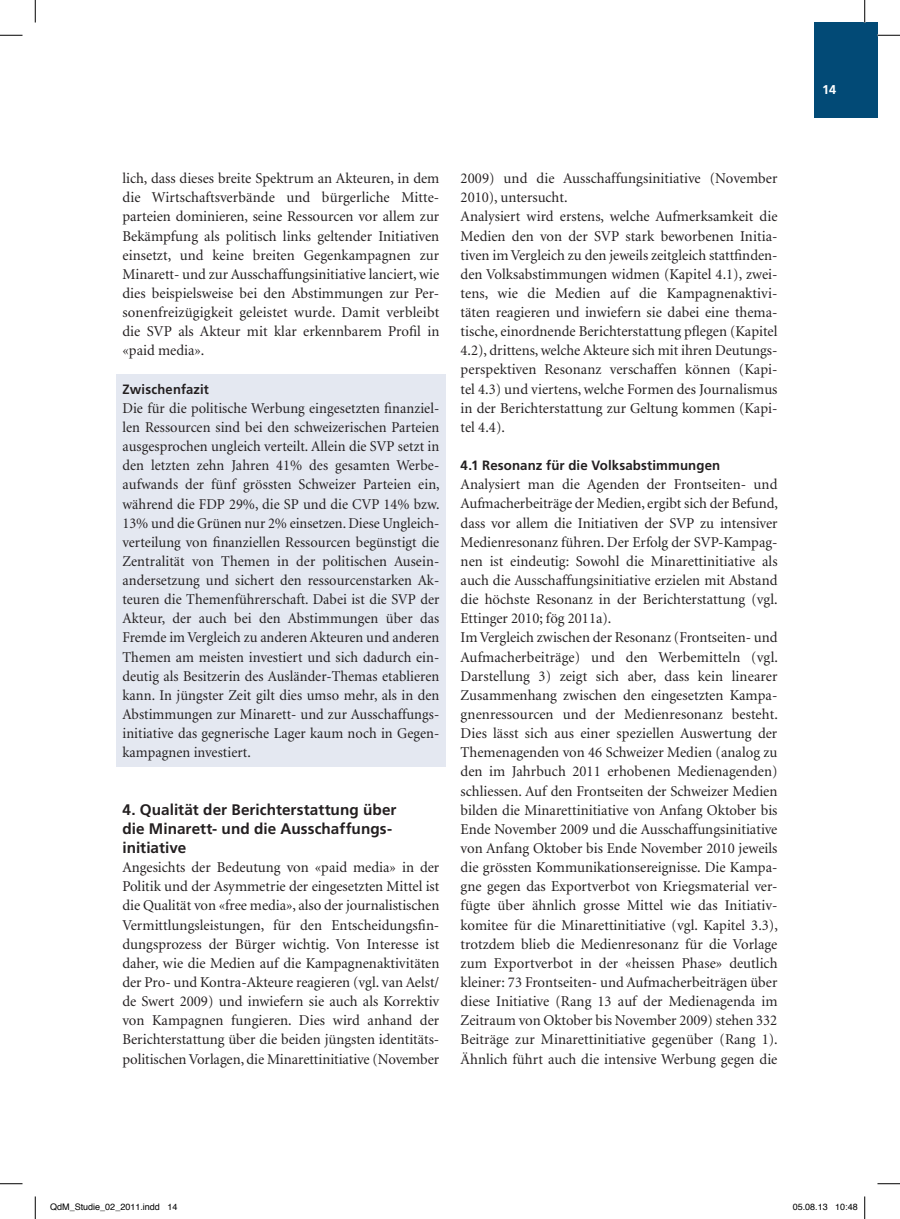
<style>
.page{position:relative;width:900px;height:1219px;background:#fff}
.page>*{position:absolute;margin:0;border:0;box-sizing:border-box;transform-origin:0 0}
.t1{font:700 15.3px/19.2px "Frutiger LT Std";letter-spacing:.005em;color:#231f20}
.t2{font:15px/19.2px "Minion";color:#231f20;text-align:justify}
.t3{font:15px/19.2px "Minion";color:#231f20;scale:.96 1}
.t4{font:700 13.5px "Frutiger LT Std";letter-spacing:.01em;color:#231f20}
.t5{font:700 13.5px "Frutiger LT Std";letter-spacing:.01em;color:#231f20;scale:.96 1}
.t6{font:700 12.75px "Frutiger LT Std";color:#fff}
.t7{font:9px "Helvetica";color:#000}
</style>
<div class="page">
<div style="left:813px;top:22px;width:64px;height:96px;background:#024a76"></div>
<div style="left:116px;top:374px;width:330px;height:393px;background:#e4e8f1"></div>
<svg style="left:0;top:35px;width:22px;height:1px"></svg>
<svg style="left:877px;top:35px;width:23px;height:1px"></svg>
<svg style="left:0;top:1183px;width:22px;height:1px"></svg>
<svg style="left:877px;top:1183px;width:23px;height:1px"></svg>
<svg style="left:35px;top:0;width:1px;height:22px"></svg>
<svg style="left:35px;top:1196px;width:1px;height:23px"></svg>
<svg style="left:864px;top:0;width:1px;height:22px"></svg>
<svg style="left:864px;top:1196px;width:1px;height:23px"></svg>
<p class="t2" style="left:122px;top:169px;width:318px">lich, dass dieses breite Spektrum an Akteuren, in dem die Wirtschaftsverbände und bürgerliche Mitte&shy;parteien dominieren, seine Ressourcen vor allem zur Bekämpfung als politisch links geltender Initiativen einsetzt, und keine breiten Gegenkampagnen zur Minarett- und zur Ausschaffungsinitiative lanciert, wie dies beispielsweise bei den Abstimmungen zur Per&shy;sonenfreizügigkeit geleistet wurde. Damit verbleibt die SVP als Akteur mit klar erkennbarem Profil in «paid media».</p>
<p class="t5" style="left:122px;top:381px;width:92px">Zwischenfazit</p>
<p class="t3" style="left:122px;top:399px;width:332px">Die für die politische Werbung eingesetzten finanziel&shy;len Ressourcen sind bei den schweizerischen Parteien ausgesprochen ungleich verteilt. Allein die SVP setzt in den letzten zehn Jahren 41% des gesamten Werbe&shy;aufwands der fünf grössten Schweizer Parteien ein, während die FDP 29%, die SP und die CVP 14% bzw.<br>13% und die Grünen nur 2% einsetzen. Diese Ungleich&shy;verteilung von finanziellen Ressourcen begünstigt die Zentralität von Themen in der politischen Ausein&shy;andersetzung und sichert den ressourcenstarken Ak&shy;teuren die Themenführerschaft. Dabei ist die SVP der Akteur, der auch bei den Abstimmungen über das Fremde im Vergleich zu anderen Akteuren und anderen Themen am meisten investiert und sich dadurch ein&shy;deutig als Besitzerin des Ausländer-Themas etablieren kann. In jüngster Zeit gilt dies umso mehr, als in den Abstimmungen zur Minarett- und zur Ausschaffungs&shy;initiative das gegnerische Lager kaum noch in Gegen&shy;kampagnen investiert.</p>
<p class="t1" style="left:122px;top:800px;width:275px">4. Qualität der Berichterstattung über die Minarett- und die Ausschaffungs&shy;initiative</p>
<p class="t2" style="left:122px;top:858px;width:318px">Angesichts der Bedeutung von «paid media» in der Politik und der Asymmetrie der eingesetzten Mittel ist die Qualität von «free media», also der journalistischen Vermittlungsleistungen, für den Entscheidungsfin&shy;dungsprozess der Bürger wichtig. Von Interesse ist daher, wie die Medien auf die Kampagnenaktivitäten der Pro- und Kontra-Akteure reagieren (vgl. van Aelst/ de Swert 2009) und inwiefern sie auch als Korrektiv von Kampagnen fungieren. Dies wird anhand der Berichterstattung über die beiden jüngsten identitäts&shy;politischen Vorlagen, die Minarettinitiative (November</p>
<p class="t2" style="left:460px;top:169px;width:318px;text-align:left">2009) und die Ausschaffungsinitiative (November 2010), untersucht.<br>Analysiert wird erstens, welche Aufmerksamkeit die Medien den von der SVP stark beworbenen Initia&shy;tiven im Vergleich zu den jeweils zeitgleich stattfinden&shy;den Volksabstimmungen widmen (Kapitel 4.1), zwei&shy;tens, wie die Medien auf die Kampagnenaktivi&shy;täten reagieren und inwiefern sie dabei eine thema&shy;tische, einordnende Berichterstattung pflegen (Kapitel 4.2), drittens, welche Akteure sich mit ihren Deutungs&shy;perspektiven Resonanz verschaffen können (Kapi&shy;tel 4.3) und viertens, welche Formen des Journalismus in der Berichterstattung zur Geltung kommen (Kapi&shy;tel 4.4).</p>
<p class="t4" style="left:460px;top:457px;width:261px">4.1 Resonanz für die Volksabstimmungen</p>
<p class="t2" style="left:460px;top:475px;width:319px;text-align:left">Analysiert man die Agenden der Frontseiten- und Aufmacherbeiträge der Medien, ergibt sich der Befund, dass vor allem die Initiativen der SVP zu intensiver Medienresonanz führen. Der Erfolg der SVP-Kampag&shy;nen ist eindeutig: Sowohl die Minarettinitiative als auch die Ausschaffungsinitiative erzielen mit Abstand die höchste Resonanz in der Berichterstattung (vgl.<br>Ettinger 2010; fög 2011a).<br>Im Vergleich zwischen der Resonanz (Frontseiten- und Aufmacherbeiträge) und den Werbemitteln (vgl.<br>Darstellung 3) zeigt sich aber, dass kein linearer Zusammenhang zwischen den eingesetzten Kampa&shy;gnenressourcen und der Medienresonanz besteht.<br>Dies lässt sich aus einer speziellen Auswertung der Themenagenden von 46 Schweizer Medien (analog zu den im Jahrbuch 2011 erhobenen Medienagenden) schliessen. Auf den Frontseiten der Schweizer Medien bilden die Minarettinitiative von Anfang Oktober bis Ende November 2009 und die Ausschaffungsinitiative von Anfang Oktober bis Ende November 2010 jeweils die grössten Kommunikationsereignisse. Die Kampa&shy;gne gegen das Exportverbot von Kriegsmaterial ver&shy;fügte über ähnlich grosse Mittel wie das Initiativ&shy;komitee für die Minarettinitiative (vgl. Kapitel 3.3), trotzdem blieb die Medienresonanz für die Vorlage zum Exportverbot in der «heissen Phase» deutlich kleiner: 73 Frontseiten- und Aufmacherbeiträgen über diese Initiative (Rang 13 auf der Medienagenda im Zeitraum von Oktober bis November 2009) stehen 332<br>Beiträge zur Minarettinitiative gegenüber (Rang 1).<br>Ähnlich führt auch die intensive Werbung gegen die</p>
<p class="t6" style="left:822px;top:82px;width:16px">14</p>
<p class="t7" style="left:50px;top:1199px;width:129px">QdM_Studie_02_2011.indd 14</p>
<p class="t7" style="left:792px;top:1199px;width:67px">05.08.13 10:48</p>
</div>
